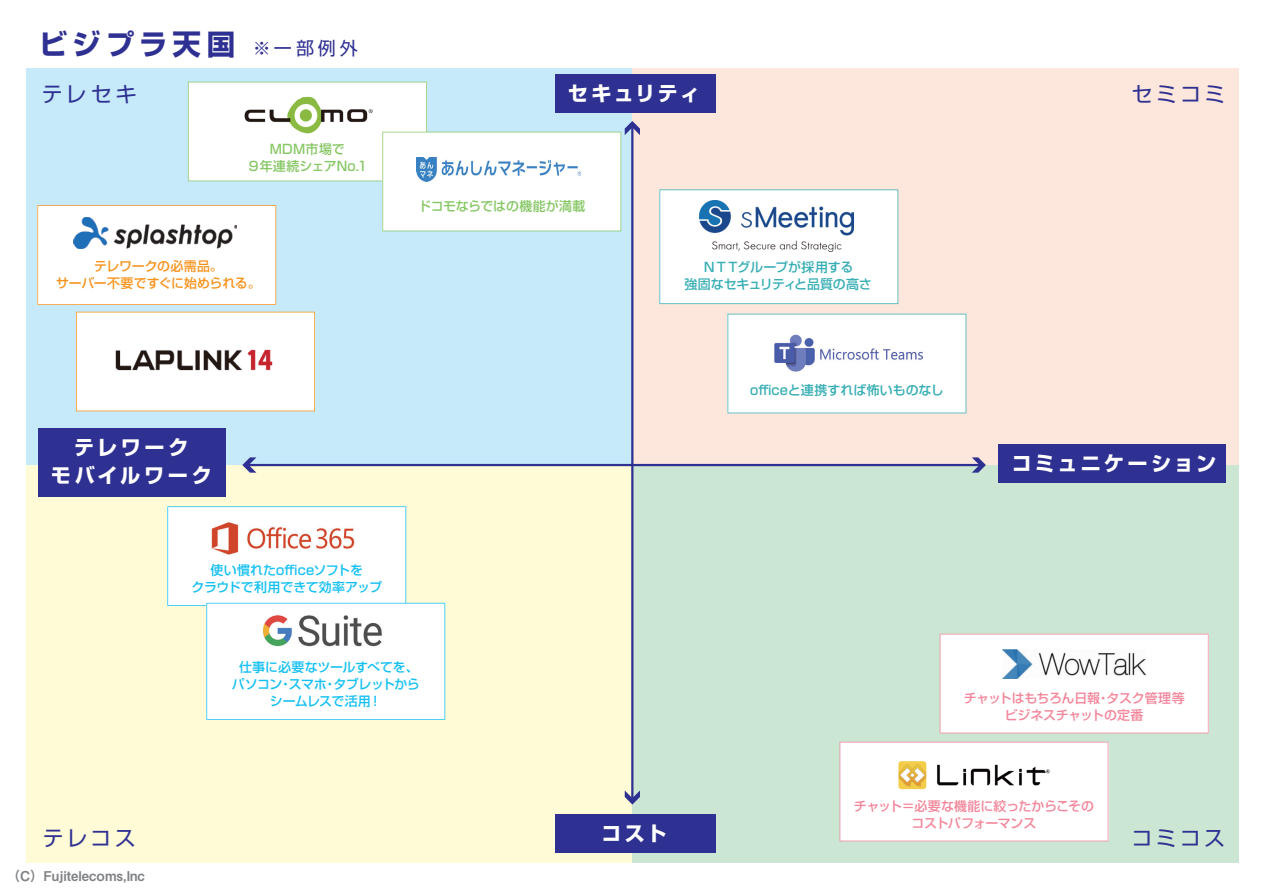
<style>
.page{position:relative;width:1263px;height:893px;background:#fff}
.page>*{position:absolute;margin:0;border:0;box-sizing:border-box;transform-origin:0 0}
.t1{font:700 28.5px "Shin Go Pro";letter-spacing:.17em;color:#2e3092}
.t2{font:21px "Shin Go Pro";letter-spacing:.15em;color:#2e3092}
.t3{font:700 20.1px "Shin Go Pro";letter-spacing:.145em;color:#fff}
.t4{font:700 20.1px/28.5px "Shin Go Pro";letter-spacing:.17em;color:#fff;text-align:center}
.t5{font:13.5px "Midashi Go Pro MB31";color:#808285}
.t6{font:500 12.9px/17.2px "Shin Go Pro";letter-spacing:-.02em;color:#f3869a;text-align:center}
.t7{font:500 12.9px/17.2px "Shin Go Pro";letter-spacing:-.005em;color:#36aeb4;text-align:center}
.t8{font:500 12.9px/17.2px "Shin Go Pro";letter-spacing:-.03em;color:#15c0f2;text-align:center}
.t9{font:500 12.9px/17.2px "Shin Go Pro";letter-spacing:.005em;color:#87c765;text-align:center}
.t10{font:500 12.9px/17.2px "Shin Go Pro";letter-spacing:-.01em;color:#15c0f2;text-align:center}
.t11{font:500 12.9px/17.2px "Shin Go Pro";letter-spacing:-.01em;color:#f7931d;text-align:center}
.s1{font-weight:400;font-size:18px}
</style>
<div class="page">
<div style="left:26px;top:69px;width:606px;height:396px;background:#c6eafa"></div>
<div style="left:632px;top:69px;width:606px;height:396px;background:#fde7dc"></div>
<div style="left:26px;top:465px;width:606px;height:398px;background:#fffbd6"></div>
<div style="left:632px;top:465px;width:606px;height:398px;background:#cbe6d3"></div>
<div style="left:555px;top:74px;width:160px;height:39px;background:#2e3092"></div>
<div style="left:998px;top:444px;width:227px;height:39px;background:#2e3092"></div>
<div style="left:39px;top:428px;width:187px;height:68px;background:#2e3092"></div>
<div style="left:555px;top:814px;width:160px;height:39px;background:#2e3092"></div>
<hr style="left:247px;top:464px;width:734px;height:2px;background:#2e3092">
<svg style="left:242px;top:457px;width:14px;height:16px"></svg>
<svg style="left:972px;top:457px;width:14px;height:16px"></svg>
<hr style="left:631px;top:126px;width:2px;height:673px;background:#2e3092">
<svg style="left:625px;top:790px;width:15px;height:14px"></svg>
<div style="left:76px;top:312px;width:239px;height:99px;background:#fff"></div>
<img style="left:115px;top:349px;width:158px;height:22px">
<div style="left:659px;top:189px;width:239px;height:115px;background:#fff"></div>
<img style="left:699px;top:201px;width:154px;height:50px">
<div style="left:727px;top:314px;width:239px;height:99px;background:#fff"></div>
<img style="left:767px;top:325px;width:159px;height:58px">
<svg style="left:167px;top:506px;width:278px;height:214px;background:#faf9f4"></svg>
<img style="left:259px;top:615px;width:126px;height:31px">
<div style="left:839px;top:742px;width:269px;height:99px;background:#fff"></div>
<img style="left:895px;top:756px;width:158px;height:36px">
<div style="left:940px;top:634px;width:268px;height:99px;background:#fff"></div>
<img style="left:1003px;top:649px;width:142px;height:29px">
<svg style="left:37px;top:82px;width:603px;height:223px"></svg>
<img style="left:74px;top:217px;width:163px;height:32px">
<h1 class="t1" style="left:39px;top:21px;width:320px">ビジプラ天国 <span class="s1">※一部例外</span></h1>
<h2 class="t2" style="left:42px;top:76px;width:96px">テレセキ</h2>
<p class="t9" style="left:247px;top:139px;width:122px">MDM市場で<br>９年連続シェアNo.1</p>
<p class="t11" style="left:56px;top:256px;width:206px">テレワークの必需品。<br>サーバー不要ですぐに始められる。</p>
<h3 class="t3" style="left:568px;top:77px;width:134px">セキュリティ</h3>
<p class="t9" style="left:418px;top:196px;width:169px">ドコモならではの機能が満載</p>
<p class="t7" style="left:684px;top:256px;width:189px">ＮＴＴグループが採用する<br>強固なセキュリティと品質の高さ</p>
<h2 class="t2" style="left:1131px;top:76px;width:95px">セミコミ</h2>
<h3 class="t4" style="left:51px;top:431px;width:163px">テレワーク<br>モバイルワーク</h3>
<p class="t10" style="left:192px;top:560px;width:192px">使い慣れたofficeソフトを<br>クラウドで利用できて効率アップ</p>
<p class="t8" style="left:232px;top:656px;width:190px">仕事に必要なツールすべてを、パソコン・スマホ・タブレットからシームレスで活用！</p>
<p class="t7" style="left:750px;top:380px;width:195px">officeと連携すれば怖いものなし</p>
<h3 class="t3" style="left:1012px;top:447px;width:206px">コミュニケーション</h3>
<p class="t6" style="left:964px;top:688px;width:222px">チャットはもちろん日報・タスク管理等ビジネスチャットの定番</p>
<p class="t6" style="left:854px;top:796px;width:242px">チャット＝必要な機能に絞ったからこそのコストパフォーマンス</p>
<h3 class="t3" style="left:601px;top:817px;width:67px">コスト</h3>
<h2 class="t2" style="left:43px;top:820px;width:94px">テレコス</h2>
<h2 class="t2" style="left:1131px;top:820px;width:95px">コミコス</h2>
<p class="t5" style="left:7px;top:865px;width:140px">（C）Fujitelecoms,Inc</p>
</div>
